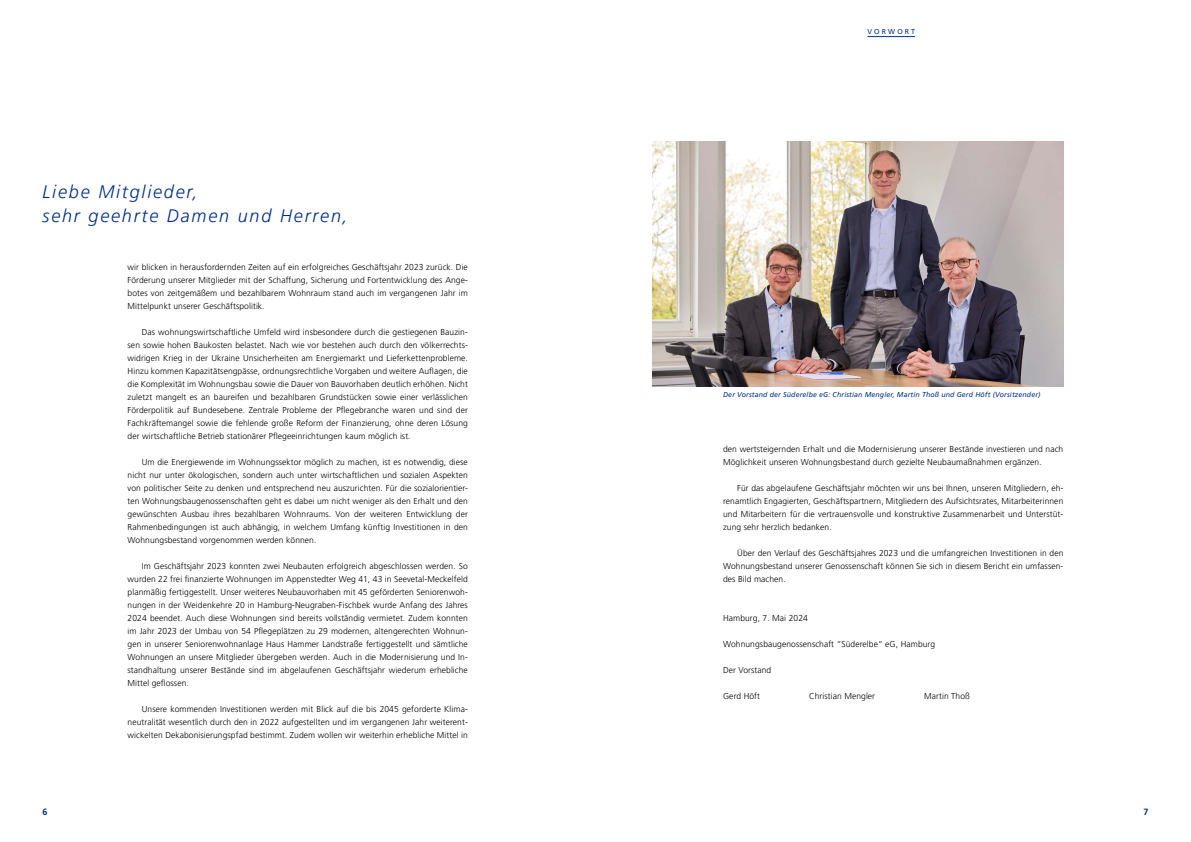
<style>
.page{position:relative;width:1191px;height:842px;background:#fff}
.page>*{position:absolute;margin:0;border:0;box-sizing:border-box;transform-origin:0 0}
.t1{font:italic 300 18px/24px "Frutiger LT Std";letter-spacing:.1em;color:#002f87}
.t2{font:700 9px "Frutiger LT Std";color:#002f87}
.t3{font:300 8.5px/13px "Frutiger LT Std";letter-spacing:.01em;color:#000;text-align:justify}
.t4{font:italic 7px "Frutiger LT Std";letter-spacing:.02em;color:#002f87}
.t5{font:7px "Frutiger LT Std";letter-spacing:.3em;color:#002f87}
</style>
<div class="page">
<hr style="left:867px;top:36px;width:48px;height:1px;background:#002f87">
<img style="left:652px;top:142px;width:411px;height:244px">
<h1 class="t1" style="left:43px;top:180px;width:307px">Liebe Mitglieder,<br>sehr geehrte Damen und Herren,</h1>
<p class="t3" style="left:128px;top:261px;width:342px">wir blicken in herausfordernden Zeiten auf ein erfolgreiches Geschäftsjahr 2023 zurück. Die Förderung unserer Mitglieder mit der Schaffung, Sicherung und Fortentwicklung des Ange&shy;botes von zeitgemäßem und bezahlbarem Wohnraum stand auch im vergangenen Jahr im Mittelpunkt unserer Geschäftspolitik.</p>
<p class="t3" style="left:128px;top:326px;width:342px;text-indent:14px">Das wohnungswirtschaftliche Umfeld wird insbesondere durch die gestiegenen Bauzin&shy;sen sowie hohen Baukosten belastet. Nach wie vor bestehen auch durch den völkerrechts&shy;widrigen Krieg in der Ukraine Unsicherheiten am Energiemarkt und Lieferkettenprobleme.<br>Hinzu kommen Kapazitätsengpässe, ordnungsrechtliche Vorgaben und weitere Auflagen, die die Komplexität im Wohnungsbau sowie die Dauer von Bauvorhaben deutlich erhöhen. Nicht zuletzt mangelt es an baureifen und bezahlbaren Grundstücken sowie einer verlässlichen Förderpolitik auf Bundesebene. Zentrale Probleme der Pflegebranche waren und sind der Fachkräftemangel sowie die fehlende große Reform der Finanzierung, ohne deren Lösung der wirtschaftliche Betrieb stationärer Pflegeeinrichtungen kaum möglich ist.</p>
<p class="t3" style="left:128px;top:456px;width:342px;text-indent:14px">Um die Energiewende im Wohnungssektor möglich zu machen, ist es notwendig, diese nicht nur unter ökologischen, sondern auch unter wirtschaftlichen und sozialen Aspekten von politischer Seite zu denken und entsprechend neu auszurichten. Für die sozialorientier&shy;ten Wohnungsbaugenossenschaften geht es dabei um nicht weniger als den Erhalt und den gewünschten Ausbau ihres bezahlbaren Wohnraums. Von der weiteren Entwicklung der Rahmenbedingungen ist auch abhängig, in welchem Umfang künftig Investitionen in den Wohnungsbestand vorgenommen werden können.</p>
<p class="t3" style="left:128px;top:560px;width:342px;text-indent:14px">Im Geschäftsjahr 2023 konnten zwei Neubauten erfolgreich abgeschlossen werden. So wurden 22 frei finanzierte Wohnungen im Appenstedter Weg 41, 43 in Seevetal-Meckelfeld planmäßig fertiggestellt. Unser weiteres Neubauvorhaben mit 45 geförderten Seniorenwoh&shy;nungen in der Weidenkehre 20 in Hamburg-Neugraben-Fischbek wurde Anfang des Jahres 2024 beendet. Auch diese Wohnungen sind bereits vollständig vermietet. Zudem konnten im Jahr 2023 der Umbau von 54 Pflegeplätzen zu 29 modernen, altengerechten Wohnun&shy;gen in unserer Seniorenwohnanlage Haus Hammer Landstraße fertiggestellt und sämtliche Wohnungen an unsere Mitglieder übergeben werden. Auch in die Modernisierung und In&shy;standhaltung unserer Bestände sind im abgelaufenen Geschäftsjahr wiederum erhebliche Mittel geflossen.</p>
<p class="t3" style="left:128px;top:703px;width:342px;text-indent:14px">Unsere kommenden Investitionen werden mit Blick auf die bis 2045 geforderte Klima&shy;neutralität wesentlich durch den in 2022 aufgestellten und im vergangenen Jahr weiterent&shy;wickelten Dekabonisierungspfad bestimmt. Zudem wollen wir weiterhin erhebliche Mittel in</p>
<p class="t5" style="left:867px;top:27px;width:49px">VORWORT</p>
<p class="t4" style="left:723px;top:391px;width:319px">Der Vorstand der Süderelbe eG: Christian Mengler, Martin Thoß und Gerd Höft (Vorsitzender)</p>
<p class="t3" style="left:723px;top:443px;width:342px">den wertsteigernden Erhalt und die Modernisierung unserer Bestände investieren und nach<br>Möglichkeit unseren Wohnungsbestand durch gezielte Neubaumaßnahmen ergänzen.</p>
<p class="t3" style="left:723px;top:482px;width:342px;text-indent:14px">Für das abgelaufene Geschäftsjahr möchten wir uns bei Ihnen, unseren Mitgliedern, eh&shy;renamtlich Engagierten, Geschäftspartnern, Mitgliedern des Aufsichtsrates, Mitarbeiterinnen und Mitarbeitern für die vertrauensvolle und konstruktive Zusammenarbeit und Unterstüt&shy;zung sehr herzlich bedanken.</p>
<p class="t3" style="left:723px;top:547px;width:342px;text-indent:14px">Über den Verlauf des Geschäftsjahres 2023 und die umfangreichen Investitionen in den Wohnungsbestand unserer Genossenschaft können Sie sich in diesem Bericht ein umfassen&shy;des Bild machen.</p>
<p class="t3" style="left:723px;top:612px;width:86px">Hamburg, 7. Mai 2024</p>
<p class="t3" style="left:723px;top:638px;width:214px">Wohnungsbaugenossenschaft “Süderelbe“ eG, Hamburg</p>
<p class="t3" style="left:723px;top:664px;width:50px">Der Vorstand</p>
<p class="t3" style="left:723px;top:690px;width:38px">Gerd Höft</p>
<p class="t3" style="left:809px;top:690px;width:68px">Christian Mengler</p>
<p class="t3" style="left:924px;top:690px;width:47px">Martin Thoß</p>
<p class="t2" style="left:43px;top:806px;width:7px">6</p>
<p class="t2" style="left:1143px;top:806px;width:7px">7</p>
</div>
